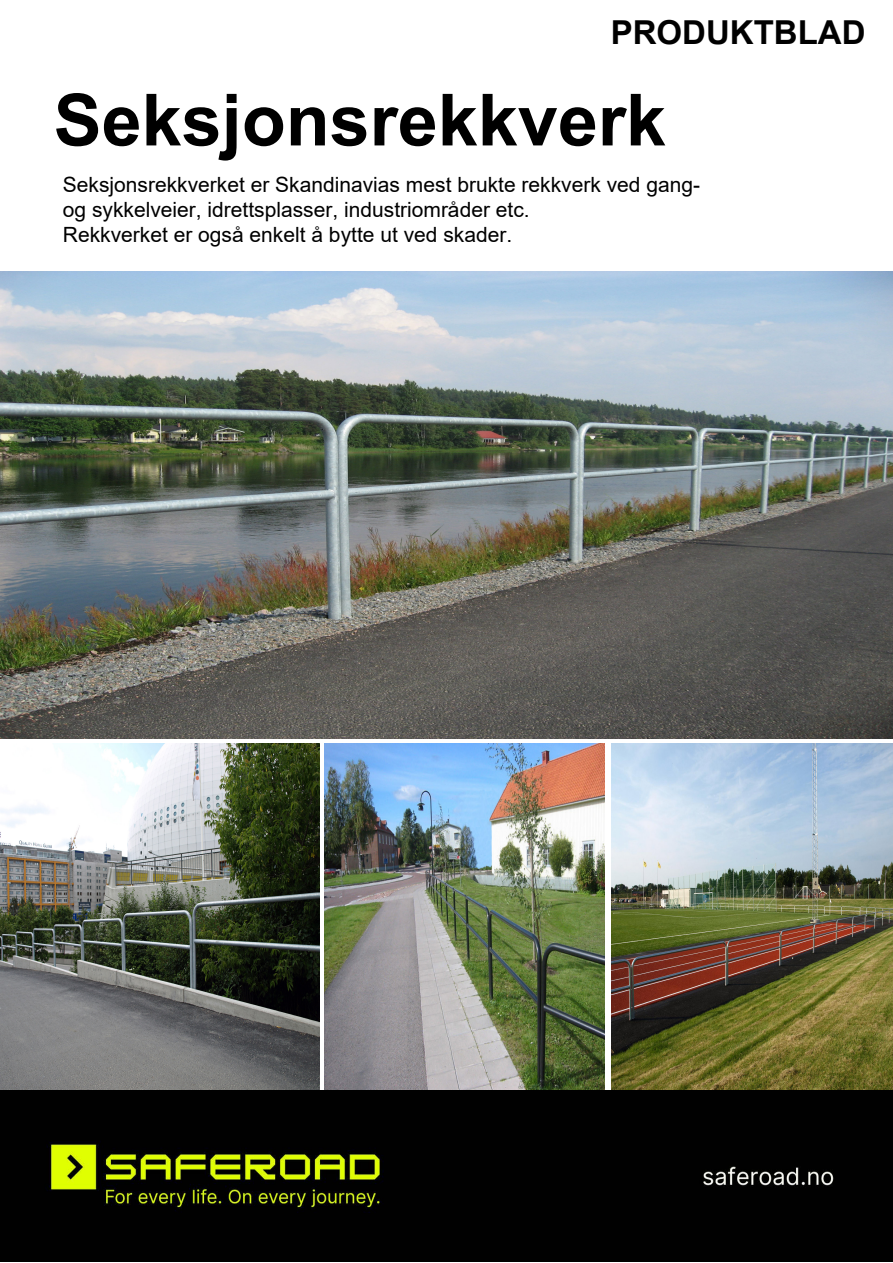
<style>
.page{position:relative;width:893px;height:1263px;background:#fff}
.page>*{position:absolute;margin:0;border:0;box-sizing:border-box;transform-origin:0 0}
.t1{font:700 72px "Arial";color:#000}
.t2{font:700 33px "Arial";color:#000}
.t3{font:21px/25.2px "Arial";color:#000}
</style>
<div class="page">
<img style="left:0;top:271px;width:893px;height:467px">
<img style="left:611px;top:744px;width:282px;height:346px">
<img style="left:0;top:744px;width:319px;height:346px">
<img style="left:325px;top:744px;width:280px;height:346px">
<img style="left:0;top:1090px;width:893px;height:171px">
<h2 class="t2" style="left:611px;top:9px;width:256px">PRODUKTBLAD</h2>
<h1 class="t1" style="left:54px;top:69px;width:614px">Seksjonsrekkverk</h1>
<p class="t3" style="left:63px;top:172px;width:639px">Seksjonsrekkverket er Skandinavias mest brukte rekkverk ved gang&shy;og sykkelveier, idrettsplasser, industriområder etc.<br>Rekkverket er også enkelt å bytte ut ved skader.</p>
</div>
